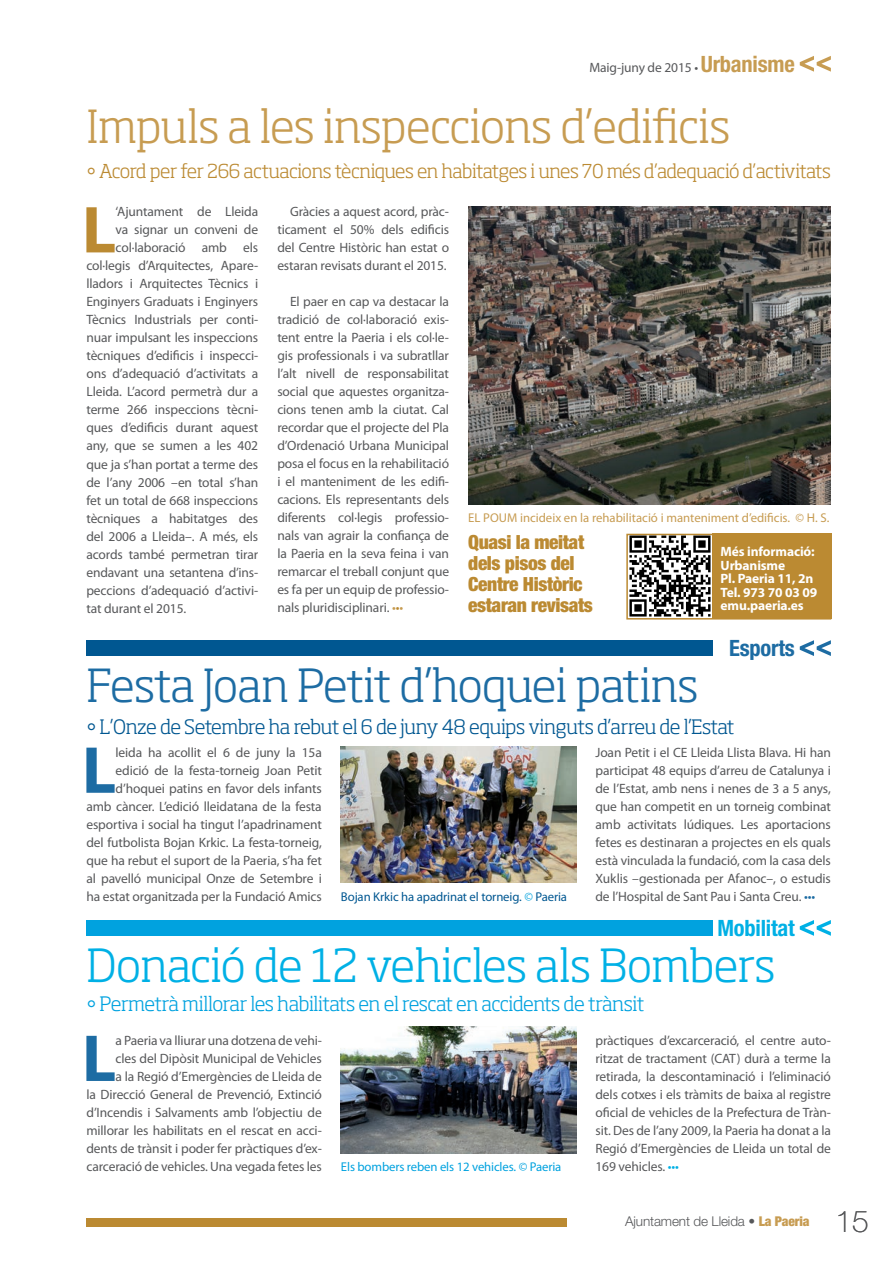
<style>
.page{position:relative;width:895px;height:1265px;background:#fff}
.page>*{position:absolute;margin:0;border:0;box-sizing:border-box;transform-origin:0 0}
.t1{font:700 66.9px "Myriad Pro";color:#1d6ca3}
.t2{font:700 66.9px "Myriad Pro";color:#bb8a32}
.t3{font:300 45px "Soho Std";letter-spacing:-.015em;color:#c79c52}
.t4{font:300 45px "Soho Std";letter-spacing:-.01em;color:#00b0e5}
.t5{font:300 45px "Soho Std";letter-spacing:-.03em;color:#1d6ca3}
.t6{font:100 30px "Helvetica Neue LT Std";color:#57585a}
.t7{font:700 condensed 22.5px "Helvetica Neue LT Std";letter-spacing:-.01em;color:#00b0e5}
.t8{font:700 condensed 22.5px "Helvetica Neue LT Std";letter-spacing:-.01em;color:#1d6ca3}
.t9{font:300 19.65px "Soho Std";letter-spacing:-.025em;color:#005791}
.t10{font:300 19.65px "Soho Std";letter-spacing:-.025em;color:#00a2df}
.t11{font:900 condensed 19.5px/21px "Helvetica Neue LT Std";letter-spacing:-.02em;color:#bb8a32}
.t12{font:300 18.9px "Soho Std";letter-spacing:-.03em;color:#bb8a32}
.t13{font:13.5px/18px "Myriad Pro";letter-spacing:-.01em;color:#57585a;text-align:justify}
.t14{font:700 13.5px/13.5px "Myriad Pro";letter-spacing:-.01em;color:#fff}
.t15{font:300 13.5px "Helvetica Neue LT Std";letter-spacing:-.01em;color:#57585a}
.t16{font:12.75px "Myriad Pro";color:#c79c52}
.t17{font:12.75px "Myriad Pro";letter-spacing:-.01em;color:#005791}
.t18{font:12.75px "Myriad Pro";letter-spacing:-.01em;color:#00a2df}
.s1{font-family:"Helvetica Neue LT Std";font-weight:700;font-stretch:condensed;font-size:22.5px;color:#c79c52}
.s2{color:#c79c52}
.s3{color:#bb8a32}
.s4{color:#0ea6df}
.s5{color:#1d6ca3}
.s6{color:#00b0e5}
.s7{font-weight:500}
.s8{font-weight:900;font-stretch:condensed;color:#c79c52}
</style>
<div class="page">
<svg style="left:799px;top:56px;width:31px;height:16px"></svg>
<div style="left:86px;top:1217px;width:481px;height:9px;background:#bb8a32"></div>
<img style="left:468px;top:206px;width:362px;height:298px">
<img style="left:341px;top:746px;width:235px;height:136px">
<img style="left:341px;top:1026px;width:235px;height:126px">
<svg style="left:799px;top:640px;width:31px;height:16px"></svg>
<svg style="left:799px;top:920px;width:31px;height:15px"></svg>
<div style="left:86px;top:640px;width:627px;height:15px;background:#005791"></div>
<div style="left:86px;top:919px;width:627px;height:16px;background:#00a2df"></div>
<img style="left:629px;top:536px;width:82px;height:80px">
<div style="left:712px;top:533px;width:119px;height:85px;background:#bb8a32"></div>
<div style="left:626px;top:533px;width:205px;height:86px;border:2px solid #bb8a32"></div>
<p class="t13" style="left:589px;top:58px;width:207px">Maig-juny de 2015 • <span class="s1">Urbanisme</span></p>
<p class="t3" style="left:86px;top:98px;width:645px">Impuls a les inspeccions d’edificis</p>
<p class="t12" style="left:86px;top:159px;width:746px">• Acord per fer 266 actuacions tècniques en habitatges i unes 70 més d’adequació d’activitats</p>
<p class="t2" style="left:82px;top:186px;width:36px">L</p>
<p class="t13" style="left:116px;top:203px;width:144px">‘Ajuntament de Lleida</p>
<p class="t13" style="left:116px;top:221px;width:144px">va signar un conveni de</p>
<p class="t13" style="left:116px;top:239px;width:144px">col·laboració amb els</p>
<p class="t13" style="left:86px;top:257px;width:173px">col·legis d’Arquitectes, Apare-</p>
<p class="t13" style="left:86px;top:275px;width:173px">lladors i Arquitectes Tècnics i</p>
<p class="t13" style="left:86px;top:293px;width:173px">Enginyers Graduats i Enginyers</p>
<p class="t13" style="left:86px;top:311px;width:173px">Tècnics Industrials per conti-</p>
<p class="t13" style="left:86px;top:328px;width:173px">nuar impulsant les inspeccions</p>
<p class="t13" style="left:86px;top:346px;width:173px">tècniques d’edificis i inspecci-</p>
<p class="t13" style="left:86px;top:364px;width:173px">ons d’adequació d’activitats a</p>
<p class="t13" style="left:86px;top:382px;width:173px">Lleida. L’acord permetrà dur a</p>
<p class="t13" style="left:86px;top:400px;width:173px">terme 266 inspeccions tècni-</p>
<p class="t13" style="left:86px;top:418px;width:173px">ques d’edificis durant aquest</p>
<p class="t13" style="left:86px;top:436px;width:173px">any, que se sumen a les 402</p>
<p class="t13" style="left:86px;top:454px;width:173px">que ja s’han portat a terme des</p>
<p class="t13" style="left:86px;top:472px;width:173px">de l’any 2006 –en total s’han</p>
<p class="t13" style="left:86px;top:490px;width:173px">fet un total de 668 inspeccions</p>
<p class="t13" style="left:86px;top:508px;width:173px">tècniques a habitatges des</p>
<p class="t13" style="left:86px;top:526px;width:173px">del 2006 a Lleida–. A més, els</p>
<p class="t13" style="left:86px;top:544px;width:173px">acords també permetran tirar</p>
<p class="t13" style="left:86px;top:562px;width:173px">endavant una setantena d’ins-</p>
<p class="t13" style="left:86px;top:580px;width:173px">peccions d’adequació d’activi-</p>
<p class="t13" style="left:86px;top:598px;width:101px">tat durant el 2015.</p>
<p class="t13" style="left:277px;top:202px;width:173px;text-indent:13px">Gràcies a aquest acord, pràc&shy;ticament el 50% dels edificis del Centre Històric han estat o estaran revisats durant el 2015.</p>
<p class="t13" style="left:277px;top:292px;width:173px;text-indent:13px">El paer en cap va destacar la tradició de col·laboració exis&shy;tent entre la Paeria i els col·le&shy;gis professionals i va subratllar l’alt nivell de responsabilitat social que aquestes organitza&shy;cions tenen amb la ciutat. Cal recordar que el projecte del Pla d’Ordenació Urbana Municipal posa el focus en la rehabilitació i el manteniment de les edifi&shy;cacions. Els representants dels diferents col·legis professio&shy;nals van agrair la confiança de la Paeria en la seva feina i van remarcar el treball conjunt que es fa per un equip de professio&shy;nals pluridisciplinari. <span class="s2">•</span><span class="s3">•</span><span class="s2">•</span></p>
<p class="t16" style="left:468px;top:510px;width:363px">EL POUM incideix en la rehabilitació i manteniment d’edificis. © H. S.</p>
<p class="t11" style="left:468px;top:531px;width:126px">Quasi la meitat dels pisos del<br>Centre Històric estaran revisats</p>
<p class="t14" style="left:720px;top:544px;width:96px">Més informació:</p>
<p class="t14" style="left:720px;top:558px;width:66px">Urbanisme</p>
<p class="t14" style="left:720px;top:571px;width:94px">Pl. Paeria 11, 2n</p>
<p class="t14" style="left:720px;top:585px;width:98px">Tel. 973 70 03 09 emu.paeria.es</p>
<p class="t8" style="left:729px;top:634px;width:67px">Esports</p>
<p class="t5" style="left:86px;top:656px;width:613px">Festa Joan Petit d’hoquei patins</p>
<p class="t9" style="left:86px;top:714px;width:649px">• L’Onze de Setembre ha rebut el 6 de juny 48 equips vinguts d’arreu de l’Estat</p>
<p class="t13" style="left:86px;top:743px;width:237px;text-align:right">leida ha acollit el 6 de juny la 15a edició de la festa-torneig Joan Petit d’hoquei patins en favor dels infants<br>amb càncer. L’edició lleidatana de la festa esportiva i social ha tingut l’apadrinament del futbolista Bojan Krkic. La festa-torneig, que ha rebut el suport de la Paeria, s’ha fet al pavelló municipal Onze de Setembre i ha estat organitzada per la Fundació Amics</p>
<p class="t1" style="left:82px;top:726px;width:36px">L</p>
<p class="t17" style="left:341px;top:888px;width:228px">Bojan Krkic ha apadrinat el torneig. <span class="s4">©</span> Paeria</p>
<p class="t13" style="left:595px;top:742px;width:237px">Joan Petit i el CE Lleida Llista Blava. Hi han participat 48 equips d’arreu de Catalunya i de l’Estat, amb nens i nenes de 3 a 5 anys, que han competit en un torneig combinat amb activitats lúdiques. Les aportacions fetes es destinaran a projectes en els quals està vinculada la fundació, com la casa dels Xuklis –gestionada per Afanoc–, o estudis de l’Hospital de Sant Pau i Santa Creu. <span class="s5">•••</span></p>
<p class="t7" style="left:717px;top:914px;width:79px">Mobilitat</p>
<p class="t4" style="left:86px;top:936px;width:690px">Donació de 12 vehicles als Bombers</p>
<p class="t10" style="left:86px;top:990px;width:559px">• Permetrà millorar les habilitats en el rescat en accidents de trànsit</p>
<p class="t13" style="left:86px;top:1031px;width:237px;text-align:right">a Paeria va lliurar una dotzena de vehi-<br>cles del Dipòsit Municipal de Vehicles<br>a la Regió d’Emergències de Lleida de<br>la Direcció General de Prevenció, Extinció d’Incendis i Salvaments amb l’objectiu de millorar les habilitats en el rescat en acci&shy;dents de trànsit i poder fer pràctiques d’ex&shy;carceració de vehicles. Una vegada fetes les</p>
<p class="t1" style="left:82px;top:1014px;width:36px">L</p>
<p class="t18" style="left:341px;top:1158px;width:222px">Els bombers reben els 12 vehicles. © Paeria</p>
<p class="t13" style="left:595px;top:1030px;width:237px">pràctiques d’excarceració, el centre auto&shy;ritzat de tractament (CAT) durà a terme la retirada, la descontaminació i l’eliminació dels cotxes i els tràmits de baixa al registre oficial de vehicles de la Prefectura de Tràn&shy;sit. Des de l’any 2009, la Paeria ha donat a la Regió d’Emergències de Lleida un total de 169 vehicles. <span class="s6">•••</span></p>
<p class="t15" style="left:625px;top:1212px;width:186px">Ajuntament de Lleida <span class="s7">•</span> <span class="s8">La Paeria</span></p>
<p class="t6" style="left:835px;top:1203px;width:35px">15</p>
</div>
